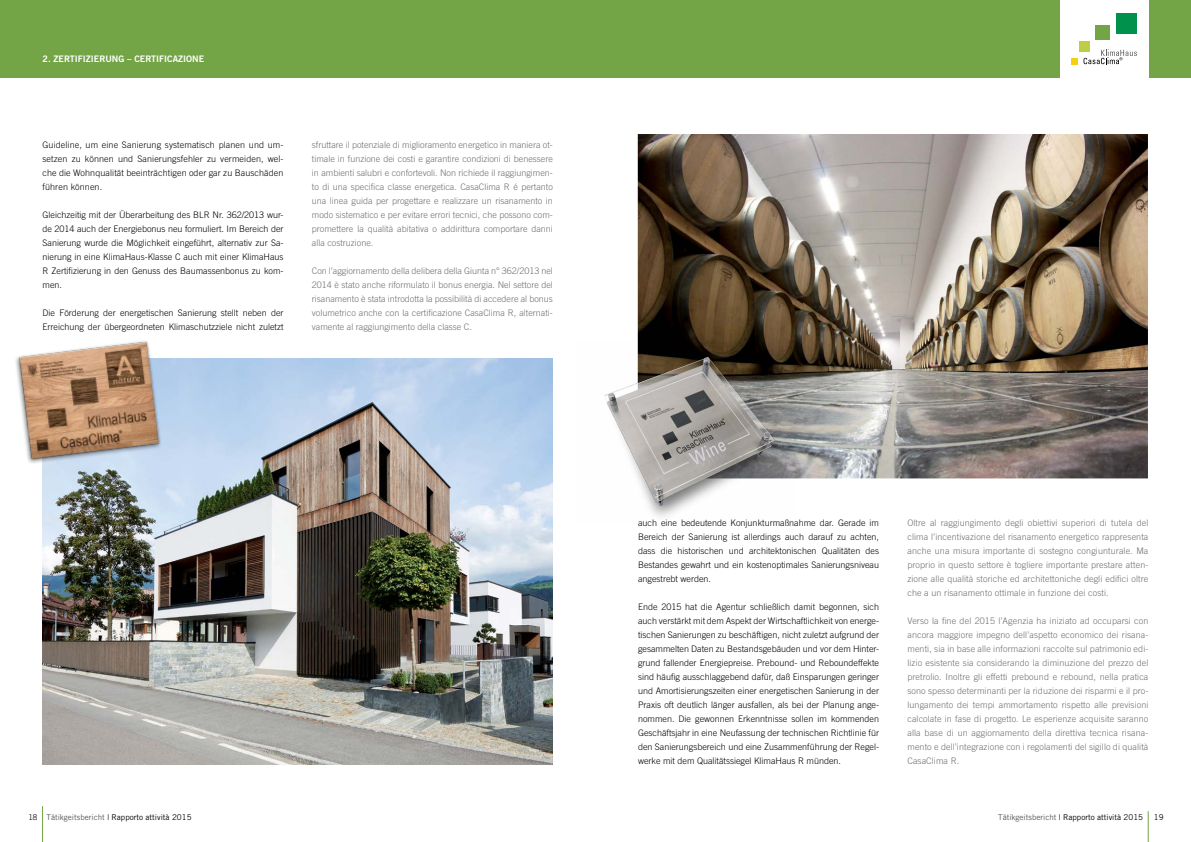
<style>
.page{position:relative;width:1191px;height:842px;background:#fff}
.page>*{position:absolute;margin:0;border:0;box-sizing:border-box;transform-origin:0 0}
.t1{font:300 9px/14px "Trade Gothic";letter-spacing:.005em;color:#6d6e71;text-align:justify}
.t2{font:300 9px/14px "Trade Gothic";color:#000;text-align:justify}
.t3{font:9px "Trade Gothic Bold Two";color:#fff}
.t4{font:8px "Trade Gothic";color:#000}
.s1{font-weight:300}
.s2{color:#58595b}
</style>
<div class="page">
<div style="left:595px;top:0;width:596px;height:78px;background:#73a446"></div>
<div style="left:0;top:0;width:595px;height:78px;background:#73a446"></div>
<div style="left:1059px;top:0;width:89px;height:81px;background:#fff"></div>
<svg style="left:1071px;top:58px;width:6px;height:6px"></svg>
<div style="left:1079px;top:42px;width:10px;height:10px;background:#becd46"></div>
<div style="left:1095px;top:25px;width:14px;height:15px;background:#73a446"></div>
<div style="left:1116px;top:13px;width:21px;height:20px;background:#00924d"></div>
<svg style="left:1083px;top:49px;width:54px;height:15px"></svg>
<hr style="left:1148px;top:811px;width:1px;height:31px;background:#73a446">
<hr style="left:42px;top:806px;width:1px;height:36px;background:#73a446">
<img style="left:638px;top:134px;width:510px;height:344px">
<img style="left:604px;top:342px;width:192px;height:175px">
<img style="left:43px;top:358px;width:510px;height:406px">
<img style="left:15px;top:341px;width:150px;height:123px">
<p class="t3" style="left:43px;top:53px;width:163px">2. ZERTIFIZIERUNG – CERTIFICAZIONE</p>
<p class="t2" style="left:43px;top:138px;width:242px">Guideline, um eine Sanierung systematisch planen und um&shy;setzen zu können und Sanierungsfehler zu vermeiden, wel&shy;che die Wohnqualität beeinträchtigen oder gar zu Bauschäden führen können.</p>
<p class="t2" style="left:43px;top:208px;width:242px">Gleichzeitig mit der Überarbeitung des BLR Nr. 362/2013 wur&shy;de 2014 auch der Energiebonus neu formuliert. Im Bereich der Sanierung wurde die Möglichkeit eingeführt, alternativ zur Sa&shy;nierung in eine KlimaHaus-Klasse C auch mit einer KlimaHaus R Zertifizierung in den Genuss des Baumassenbonus zu kom&shy;men.</p>
<p class="t2" style="left:43px;top:306px;width:242px">Die Förderung der energetischen Sanierung stellt neben der<br>Erreichung der übergeordneten Klimaschutzziele nicht zuletzt</p>
<p class="t1" style="left:312px;top:138px;width:242px">sfruttare il potenziale di miglioramento energetico in maniera ot&shy;timale in funzione dei costi e garantire condizioni di benessere in ambienti salubri e confortevoli. Non richiede il raggiungimen&shy;to di una specifica classe energetica. CasaClima R é pertanto una linea guida per progettare e realizzare un risanamento in modo sistematico e per evitare errori tecnici, che possono com&shy;promettere la qualità abitativa o addirittura comportare danni alla costruzione.</p>
<p class="t1" style="left:312px;top:264px;width:242px">Con l’aggiornamento della delibera della Giunta n° 362/2013 nel 2014 è stato anche riformulato il bonus energia. Nel settore del risanamento è stata introdotta la possibilità di accedere al bonus volumetrico anche con la certificazione CasaClima R, alternati&shy;vamente al raggiungimento della classe C.</p>
<p class="t2" style="left:638px;top:516px;width:242px">auch eine bedeutende Konjunkturmaßnahme dar. Gerade im Bereich der Sanierung ist allerdings auch darauf zu achten, dass die historischen und architektonischen Qualitäten des Bestandes gewahrt und ein kostenoptimales Sanierungsniveau angestrebt werden.</p>
<p class="t2" style="left:638px;top:600px;width:242px">Ende 2015 hat die Agentur schließlich damit begonnen, sich auch verstärkt mit dem Aspekt der Wirtschaftlichkeit von energe&shy;tischen Sanierungen zu beschäftigen, nicht zuletzt aufgrund der gesammelten Daten zu Bestandsgebäuden und vor dem Hinter&shy;grund fallender Energiepreise. Prebound- und Reboundeffekte sind häufig ausschlaggebend dafür, daß Einsparungen geringer und Amortisierungszeiten einer energetischen Sanierung in der Praxis oft deutlich länger ausfallen, als bei der Planung ange&shy;nommen. Die gewonnen Erkenntnisse sollen im kommenden Geschäftsjahr in eine Neufassung der technischen Richtlinie für den Sanierungsbereich und eine Zusammenführung der Regel&shy;werke mit dem Qualitätssiegel KlimaHaus R münden.</p>
<p class="t1" style="left:907px;top:516px;width:242px">Oltre al raggiungimento degli obiettivi superiori di tutela del clima l’incentivazione del risanamento energetico rappresenta anche una misura importante di sostegno congiunturale. Ma proprio in questo settore è togliere importante prestare atten&shy;zione alle qualità storiche ed architettoniche degli edifici oltre che a un risanamento ottimale in funzione dei costi.</p>
<p class="t1" style="left:907px;top:614px;width:242px">Verso la fine del 2015 l’Agenzia ha iniziato ad occuparsi con ancora maggiore impegno dell’aspetto economico dei risana&shy;menti, sia in base alle informazioni raccolte sul patrimonio edi&shy;lizio esistente sia considerando la diminuzione del prezzo del pretrolio. Inoltre gli effetti prebound e rebound, nella pratica sono spesso determinanti per la riduzione dei risparmi e il pro&shy;lungamento dei tempi ammortamento rispetto alle previsioni calcolate in fase di progetto. Le esperienze acquisite saranno alla base di un aggiornamento della direttiva tecnica risana&shy;mento e dell’integrazione con i regolamenti del sigillo di qualità CasaClima R.</p>
<p class="t4" style="left:29px;top:812px;width:164px"><span class="s1">18</span> <span class="s2">Tätikgeitsbericht</span> | Rapporto attività 2015</p>
<p class="t4" style="left:998px;top:812px;width:146px"><span class="s2">Tätikgeitsbericht</span> | Rapporto attività 2015</p>
<p class="t4" style="left:1154px;top:812px;width:11px">19</p>
</div>
